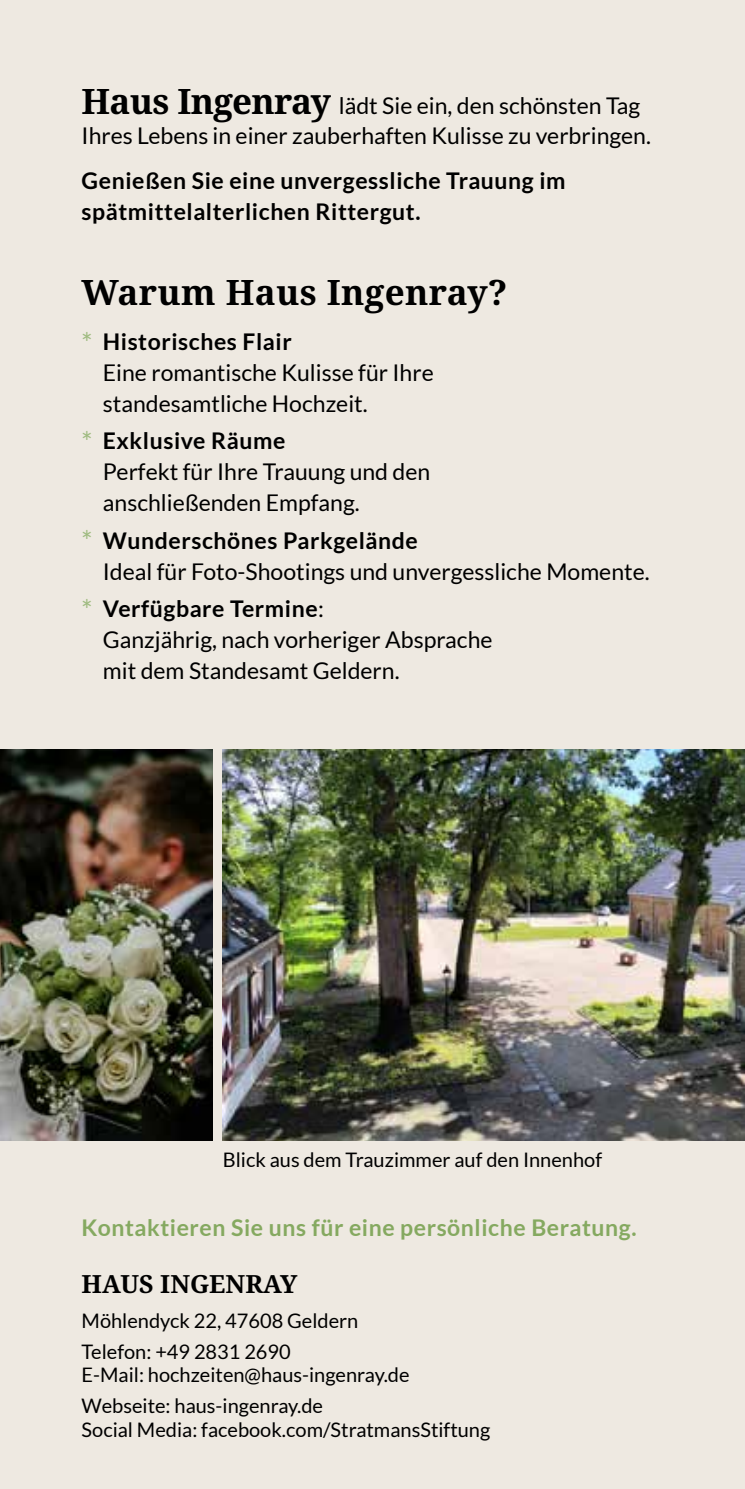
<style>
.page{position:relative;width:745px;height:1489px;background:#fff}
.page>*{position:absolute;margin:0;border:0;box-sizing:border-box;transform-origin:0 0}
.t1{font:700 35px "Droid Serif";letter-spacing:.01em;color:#000}
.t2{font:700 25px "Droid Serif";color:#000}
.t3{font:23px/30.8px "Lato";color:#000}
.t4{font:700 23px/30.8px "Lato";letter-spacing:.025em;color:#000}
.t5{font:700 23px "Lato";letter-spacing:.025em;color:#85a960}
.t6{font:20px/30.8px "Lato";color:#000}
.s1{font-family:"Droid Serif";font-weight:700;font-size:35px}
.s2{font-size:27.5px;color:#9dba7e}
.s3{font-weight:700}
</style>
<div class="page">
<div style="left:0;top:0;width:744px;height:1488px;background:#eee9e1"></div>
<img style="left:223px;top:749px;width:521px;height:391px">
<img style="left:0;top:749px;width:213px;height:391px">
<p class="t3" style="left:81px;top:90px;width:570px"><span class="s1">Haus Ingenray</span> lädt Sie ein, den schönsten Tag<br>Ihres Lebens in einer zauberhaften Kulisse zu verbringen.</p>
<p class="t4" style="left:82px;top:165px;width:485px">Genießen Sie eine unvergessliche Trauung im spätmittelalterlichen Rittergut.</p>
<h1 class="t1" style="left:81px;top:268px;width:427px">Warum Haus Ingenray?</h1>
<p class="t3" style="left:103px;top:326px;width:332px;text-indent:-21px"><span class="s2">*</span> <span class="s3">Historisches Flair<br></span>Eine romantische Kulisse für Ihre standesamtliche Hochzeit.</p>
<p class="t3" style="left:103px;top:425px;width:329px;text-indent:-21px"><span class="s2">*</span> <span class="s3">Exklusive Räume<br></span>Perfekt für Ihre Trauung und den anschließenden Empfang.</p>
<p class="t3" style="left:103px;top:525px;width:548px;text-indent:-21px"><span class="s2">*</span> <span class="s3">Wunderschönes Parkgelände<br></span>Ideal für Foto-Shootings und unvergessliche Momente.</p>
<p class="t3" style="left:103px;top:593px;width:391px;text-indent:-21px"><span class="s2">*</span> <span class="s3">Verfügbare Termine</span>:<br>Ganzjährig, nach vorheriger Absprache mit dem Standesamt Geldern.</p>
<p class="t6" style="left:223px;top:1143px;width:380px">Blick aus dem Trauzimmer auf den Innenhof</p>
<p class="t5" style="left:81px;top:1213px;width:556px">Kontaktieren Sie uns für eine persönliche Beratung.</p>
<p class="t2" style="left:81px;top:1266px;width:217px">HAUS INGENRAY</p>
<p class="t6" style="left:81px;top:1304px;width:278px">Möhlendyck 22, 47608 Geldern<br>Telefon: +49 2831 2690</p>
<p class="t6" style="left:81px;top:1359px;width:329px">E-Mail: hochzeiten@haus-ingenray.de<br>Webseite: haus-ingenray.de</p>
<p class="t6" style="left:81px;top:1413px;width:410px">Social Media: facebook.com/StratmansStiftung</p>
</div>
